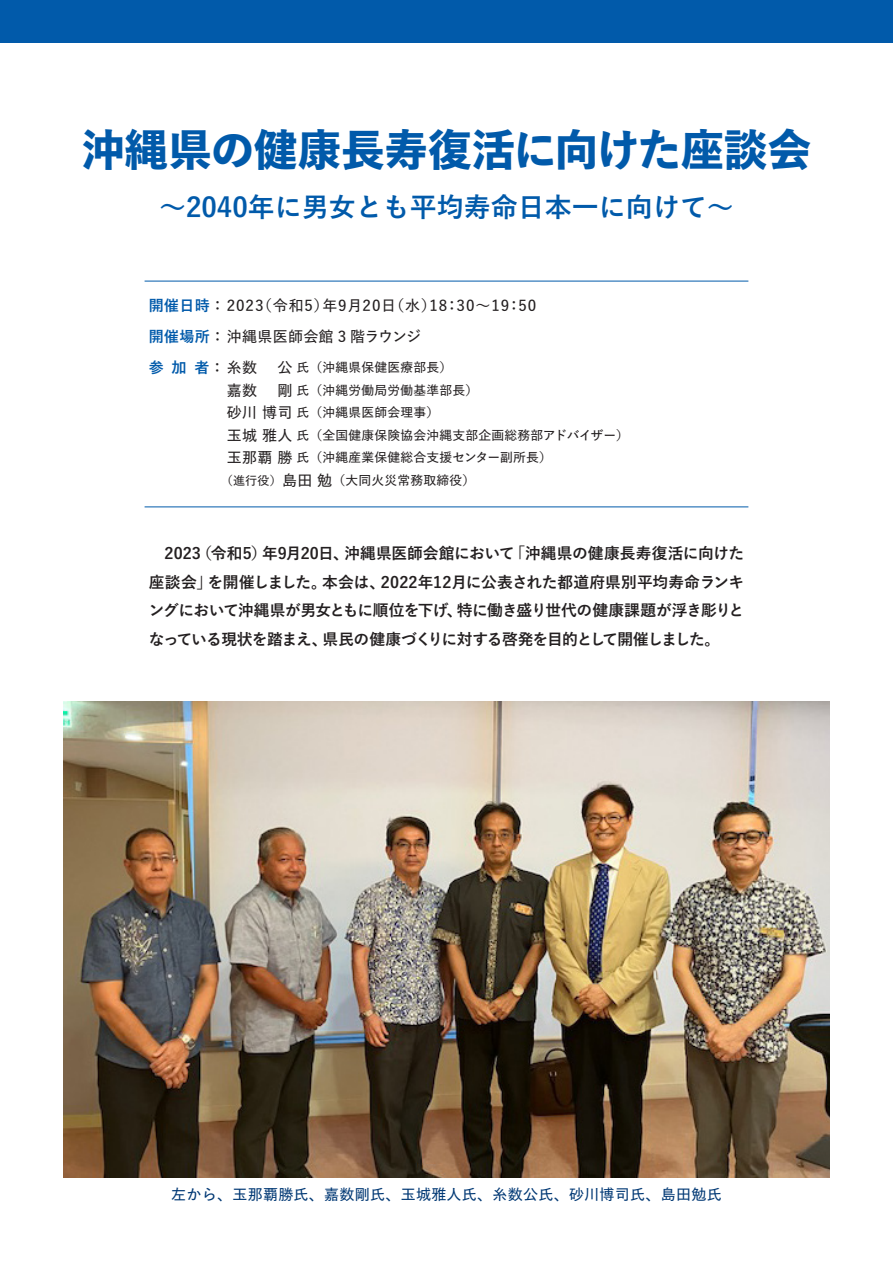
<style>
.page{position:relative;width:893px;height:1263px;background:#fff}
.page>*{position:absolute;margin:0;border:0;box-sizing:border-box;transform-origin:0 0}
.t1{font:800 43.5px "Yu Go Std N";letter-spacing:-.01em;color:#015aaa}
.t2{font:700 27px "Yu Go Pr 6 N";color:#015aaa}
.t3{font:700 15.75px/28.5px "Yu Go Pr 6 N";letter-spacing:-.06em;color:#231f20;text-align:justify}
.t4{font:600 15px/31px "Yu Go Pr 6 N";letter-spacing:.045em;color:#231f20}
.t5{font:600 15px "Yu Go Pr 6 N";letter-spacing:.02em;color:#013874}
.t6{font:600 12.75px "Yu Go Pr 6 N";letter-spacing:.02em;color:#231f20}
.s1{font-weight:700;color:#015aaa}
.s2{font-weight:700;font-size:15px;color:#015aaa}
.s3{font-size:15px}
.s4{font-size:12px}
</style>
<div class="page">
<div style="left:0;top:0;width:893px;height:43px;background:#015aaa"></div>
<img style="left:64px;top:702px;width:765px;height:476px">
<hr style="left:145px;top:281px;width:603px;height:1px;background:#015aaa">
<hr style="left:145px;top:506px;width:603px;height:1px;background:#015aaa">
<h1 class="t1" style="left:82px;top:115px;width:731px">沖縄県の健康長寿復活に向けた座談会</h1>
<h2 class="t2" style="left:159px;top:192px;width:576px">～2040年に男女とも平均寿命日本一に向けて～</h2>
<p class="t4" style="left:149px;top:288px;width:389px"><span class="s1">開催日時</span>： 2023（令和5）年9月20日（水）18：30～19：50<span class="s1">開催場所</span>： 沖縄県医師会館 3 階ラウンジ</p>
<p class="t6" style="left:149px;top:356px;width:305px"><span class="s2">参加者</span><span class="s3">： 糸数　公</span>氏（沖縄県保健医療部長）</p>
<p class="t6" style="left:227px;top:378px;width:253px"><span class="s3">嘉数　剛</span>氏（沖縄労働局労働基準部長）</p>
<p class="t6" style="left:227px;top:401px;width:214px"><span class="s3">砂川博司</span>氏（沖縄県医師会理事）</p>
<p class="t6" style="left:227px;top:423px;width:404px"><span class="s3">玉城雅人</span>氏（全国健康保険協会沖縄支部企画総務部アドバイザー）</p>
<p class="t6" style="left:227px;top:446px;width:326px"><span class="s3">玉那覇勝</span>氏（沖縄産業保健総合支援センター副所長）</p>
<p class="t6" style="left:221px;top:468px;width:256px"><span class="s4">（進行役）</span><span class="s3">島田勉</span>（大同火災常務取締役）</p>
<p class="t3" style="left:149px;top:540px;width:597px">　2023（令和5）年9月20日、沖縄県医師会館において「沖縄県の健康長寿復活に向けた座談会」を開催しました。本会は、2022年12月に公表された都道府県別平均寿命ランキングにおいて沖縄県が男女ともに順位を下げ、特に働き盛り世代の健康課題が浮き彫りとなっている現状を踏まえ、県民の健康づくりに対する啓発を目的として開催しました。</p>
<p class="t5" style="left:171px;top:1180px;width:552px">左から、玉那覇勝氏、嘉数剛氏、玉城雅人氏、糸数公氏、砂川博司氏、島田勉氏</p>
</div>
